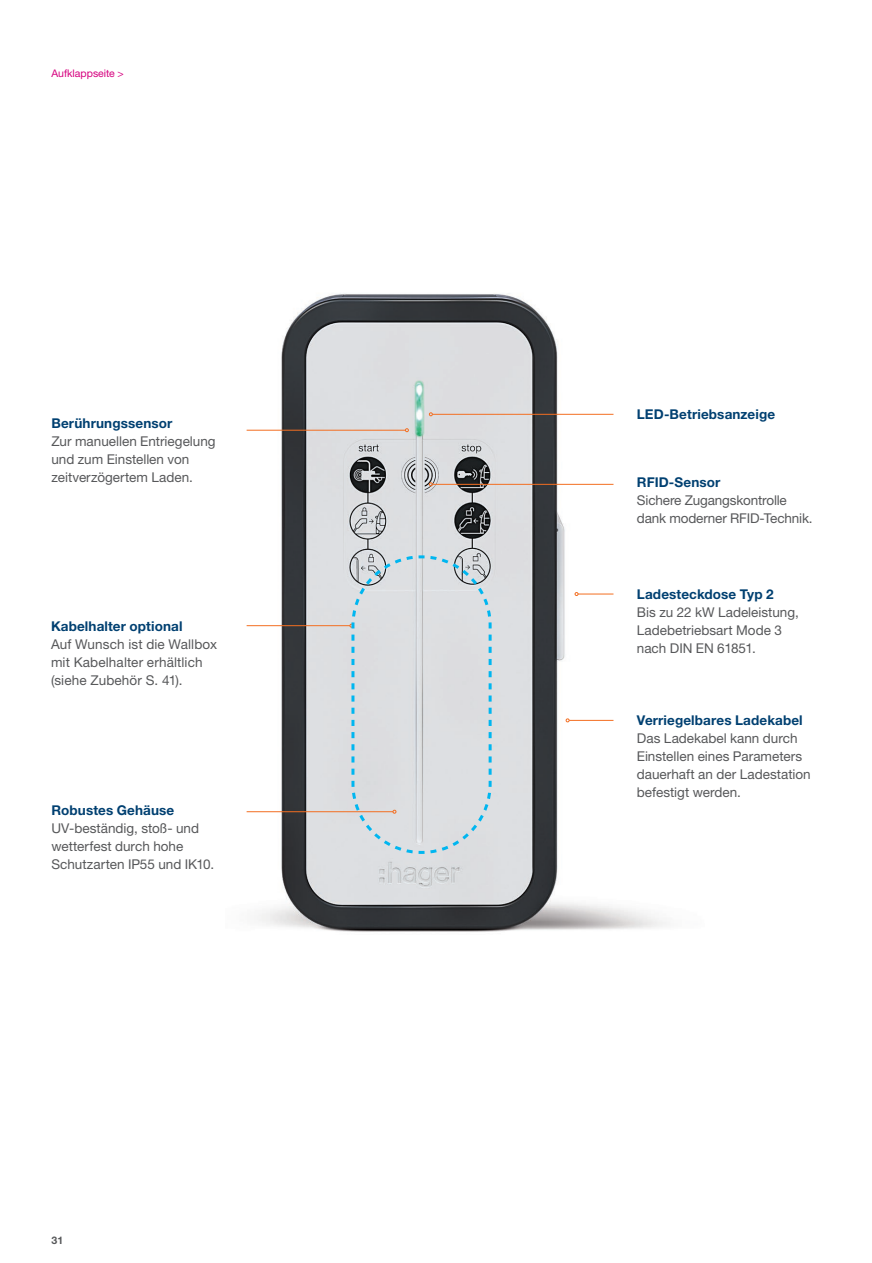
<style>
.page{position:relative;width:872px;height:1263px;background:#fff}
.page>*{position:absolute;margin:0;border:0;box-sizing:border-box;transform-origin:0 0}
.hager_Copy_text_9pt{font:13.5px/18px "Helvetica Neue LTW1 G";color:#57585a}
.hager_Copy_text_9pt-2{font:700 13.5px "Helvetica Neue LTW1 G";letter-spacing:.01em;color:#004071}
.hager_Copy_text_9pt-3{font:10.5px "Helvetica Neue LTW1 G";color:#d6017f}
.hager_Pagina_7pt_9pt{font:700 10.5px "Helvetica Neue LTW1 G";color:#57585a}
</style>
<div class="page">
<img style="left:246px;top:293px;width:421px;height:639px">
<hr style="left:247px;top:430px;width:158px;height:1px;background:#f36e21">
<hr style="left:247px;top:625px;width:103px;height:1px;background:#f36e21">
<hr style="left:432px;top:414px;width:181px;height:1px;background:#f36e21">
<hr style="left:432px;top:484px;width:181px;height:1px;background:#f36e21">
<svg style="left:429px;top:482px;width:4px;height:4px"></svg>
<hr style="left:578px;top:594px;width:35px;height:1px;background:#f36e21">
<svg style="left:574px;top:592px;width:4px;height:4px"></svg>
<hr style="left:569px;top:720px;width:44px;height:1px;background:#f36e21">
<svg style="left:566px;top:718px;width:3px;height:4px"></svg>
<hr style="left:247px;top:811px;width:146px;height:1px;background:#f36e21">
<svg style="left:349px;top:554px;width:144px;height:301px;background:#d5dbdf"></svg>
<img style="left:396px;top:350px;width:48px;height:118px">
<p class="hager_Copy_text_9pt-3" style="left:51px;top:67px;width:74px">Aufklappseite &gt;</p>
<p class="hager_Copy_text_9pt-2" style="left:51px;top:415px;width:122px">Berührungssensor</p>
<p class="hager_Copy_text_9pt" style="left:51px;top:432px;width:166px">Zur manuellen Entriegelung und zum Einstellen von zeitverzögertem Laden.</p>
<p class="hager_Copy_text_9pt-2" style="left:51px;top:617px;width:133px">Kabelhalter optional</p>
<p class="hager_Copy_text_9pt" style="left:51px;top:635px;width:167px">Auf Wunsch ist die Wallbox mit Kabelhalter erhältlich (siehe Zubehör S. 41).</p>
<p class="hager_Copy_text_9pt-2" style="left:51px;top:802px;width:124px">Robustes Gehäuse</p>
<p class="hager_Copy_text_9pt" style="left:51px;top:819px;width:164px">UV-beständig, stoß- und wetterfest durch hohe<br>Schutzarten IP55 und IK10.</p>
<p class="hager_Pagina_7pt_9pt" style="left:51px;top:1233px;width:13px">31</p>
<p class="hager_Copy_text_9pt-2" style="left:637px;top:406px;width:140px">LED-Betriebsanzeige</p>
<p class="hager_Copy_text_9pt-2" style="left:637px;top:473px;width:85px">RFID-Sensor</p>
<p class="hager_Copy_text_9pt" style="left:637px;top:491px;width:177px">Sichere Zugangskontrolle dank moderner RFID-Technik.</p>
<p class="hager_Copy_text_9pt-2" style="left:637px;top:586px;width:138px">Ladesteckdose Typ 2</p>
<p class="hager_Copy_text_9pt" style="left:637px;top:603px;width:163px">Bis zu 22 kW Ladeleistung,<br>Ladebetriebsart Mode 3 nach DIN EN 61851.</p>
<p class="hager_Copy_text_9pt-2" style="left:637px;top:712px;width:167px">Verriegelbares Ladekabel</p>
<p class="hager_Copy_text_9pt" style="left:637px;top:729px;width:175px">Das Ladekabel kann durch<br>Einstellen eines Parameters dauerhaft an der Ladestation befestigt werden.</p>
</div>
